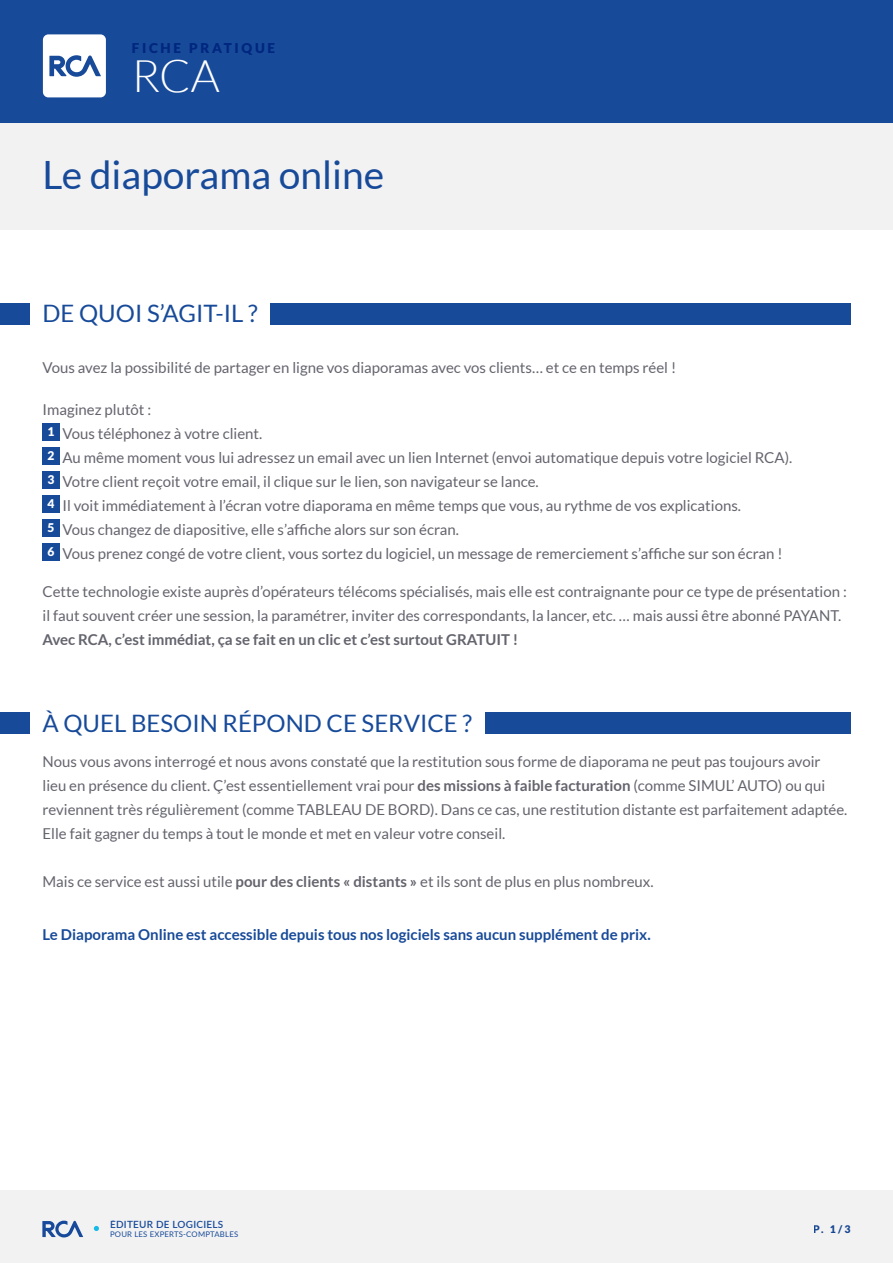
<style>
.page{position:relative;width:893px;height:1263px;background:#fff}
.page>*{position:absolute;margin:0;border:0;box-sizing:border-box;transform-origin:0 0}
.t1{font:300 45px "Lato";color:#fff}
.t2{font:39px "Lato";color:#174a99}
.t3{font:24px "Lato";color:#174a99}
.t4{font:15px/24px "Lato";color:#64646e}
.t5{font:700 15px "Lato";color:#174a99}
.t6{font:700 15px "Lato";color:#64646e}
.t7{font:900 13.5px "Lato";letter-spacing:.2em;color:#00267f}
.t8{font:900 12px "Lato";color:#fff}
.t9{font:900 10.5px "Lato";color:#174a99}
.t10{font:600 9.9px "Lato";letter-spacing:.025em;color:#174a9a}
.t11{font:7.8px "Lato";letter-spacing:.025em;color:#174a9a}
.s1{font-weight:700}
</style>
<div class="page">
<div style="left:0;top:0;width:893px;height:123px;background:#174a99"></div>
<div style="left:0;top:123px;width:893px;height:107px;background:#f2f2f2"></div>
<div style="left:0;top:1191px;width:893px;height:72px;background:#f2f2f2"></div>
<svg style="left:43px;top:1220px;width:40px;height:17px"></svg>
<svg style="left:94px;top:1226px;width:5px;height:5px"></svg>
<svg style="left:43px;top:34px;width:63px;height:63px;background:#dae2ee"></svg>
<div style="left:43px;top:424px;width:17px;height:17px;background:#174a99"></div>
<div style="left:43px;top:448px;width:17px;height:17px;background:#174a99"></div>
<div style="left:43px;top:472px;width:17px;height:17px;background:#174a99"></div>
<div style="left:43px;top:496px;width:17px;height:17px;background:#174a99"></div>
<div style="left:43px;top:520px;width:17px;height:17px;background:#174a99"></div>
<div style="left:43px;top:544px;width:17px;height:17px;background:#174a99"></div>
<div style="left:0;top:303px;width:30px;height:21px;background:#174a99"></div>
<div style="left:270px;top:303px;width:580px;height:21px;background:#174a99"></div>
<div style="left:0;top:712px;width:30px;height:21px;background:#174a99"></div>
<div style="left:485px;top:712px;width:365px;height:21px;background:#174a99"></div>
<p class="t7" style="left:132px;top:41px;width:145px">FICHE PRATIQUE</p>
<h1 class="t1" style="left:132px;top:51px;width:90px">RCA</h1>
<p class="t2" style="left:43px;top:153px;width:343px">Le diaporama online</p>
<p class="t3" style="left:43px;top:300px;width:217px">DE QUOI S’AGIT-IL ?</p>
<p class="t4" style="left:43px;top:355px;width:635px">Vous avez la possibilité de partager en ligne vos diaporamas avec vos clients… et ce en temps réel !</p>
<p class="t4" style="left:43px;top:397px;width:110px">Imaginez plutôt :</p>
<p class="t8" style="left:48px;top:425px;width:8px">1</p>
<p class="t4" style="left:62px;top:421px;width:201px">Vous téléphonez à votre client.</p>
<p class="t8" style="left:48px;top:449px;width:8px">2</p>
<p class="t4" style="left:62px;top:445px;width:731px">Au même moment vous lui adressez un email avec un lien Internet (envoi automatique depuis votre logiciel RCA).</p>
<p class="t8" style="left:48px;top:473px;width:8px">3</p>
<p class="t4" style="left:62px;top:469px;width:478px">Votre client reçoit votre email, il clique sur le lien, son navigateur se lance.</p>
<p class="t8" style="left:48px;top:497px;width:8px">4</p>
<p class="t4" style="left:62px;top:493px;width:680px">Il voit immédiatement à l’écran votre diaporama en même temps que vous, au rythme de vos explications.</p>
<p class="t8" style="left:48px;top:521px;width:8px">5</p>
<p class="t4" style="left:62px;top:517px;width:398px">Vous changez de diapositive, elle s’affiche alors sur son écran.</p>
<p class="t8" style="left:48px;top:545px;width:8px">6</p>
<p class="t4" style="left:62px;top:541px;width:722px">Vous prenez congé de votre client, vous sortez du logiciel, un message de remerciement s’affiche sur son écran !</p>
<p class="t4" style="left:43px;top:579px;width:806px">Cette technologie existe auprès d’opérateurs télécoms spécialisés, mais elle est contraignante pour ce type de présentation : il faut souvent créer une session, la paramétrer, inviter des correspondants, la lancer, etc. … mais aussi être abonné PAYANT.</p>
<p class="t6" style="left:43px;top:631px;width:477px">Avec RCA, c’est immédiat, ça se fait en un clic et c’est surtout GRATUIT !</p>
<p class="t3" style="left:43px;top:709px;width:431px">À QUEL BESOIN RÉPOND CE SERVICE ?</p>
<p class="t4" style="left:43px;top:750px;width:806px">Nous vous avons interrogé et nous avons constaté que la restitution sous forme de diaporama ne peut pas toujours avoir lieu en présence du client. Ç’est essentiellement vrai pour <span class="s1">des missions à faible facturation</span> (comme SIMUL’ AUTO) ou qui reviennent très régulièrement (comme TABLEAU DE BORD). Dans ce cas, une restitution distante est parfaitement adaptée.<br>Elle fait gagner du temps à tout le monde et met en valeur votre conseil.</p>
<p class="t4" style="left:43px;top:870px;width:613px">Mais ce service est aussi utile <span class="s1">pour des clients « distants »</span> et ils sont de plus en plus nombreux.</p>
<p class="t5" style="left:43px;top:926px;width:610px">Le Diaporama Online est accessible depuis tous nos logiciels sans aucun supplément de prix.</p>
<p class="t10" style="left:110px;top:1217px;width:115px">ÉDITEUR DE LOGICIELS</p>
<p class="t11" style="left:110px;top:1229px;width:130px">POUR LES EXPERTS-COMPTABLES</p>
<p class="t9" style="left:814px;top:1223px;width:38px">P. 1/3</p>
</div>
